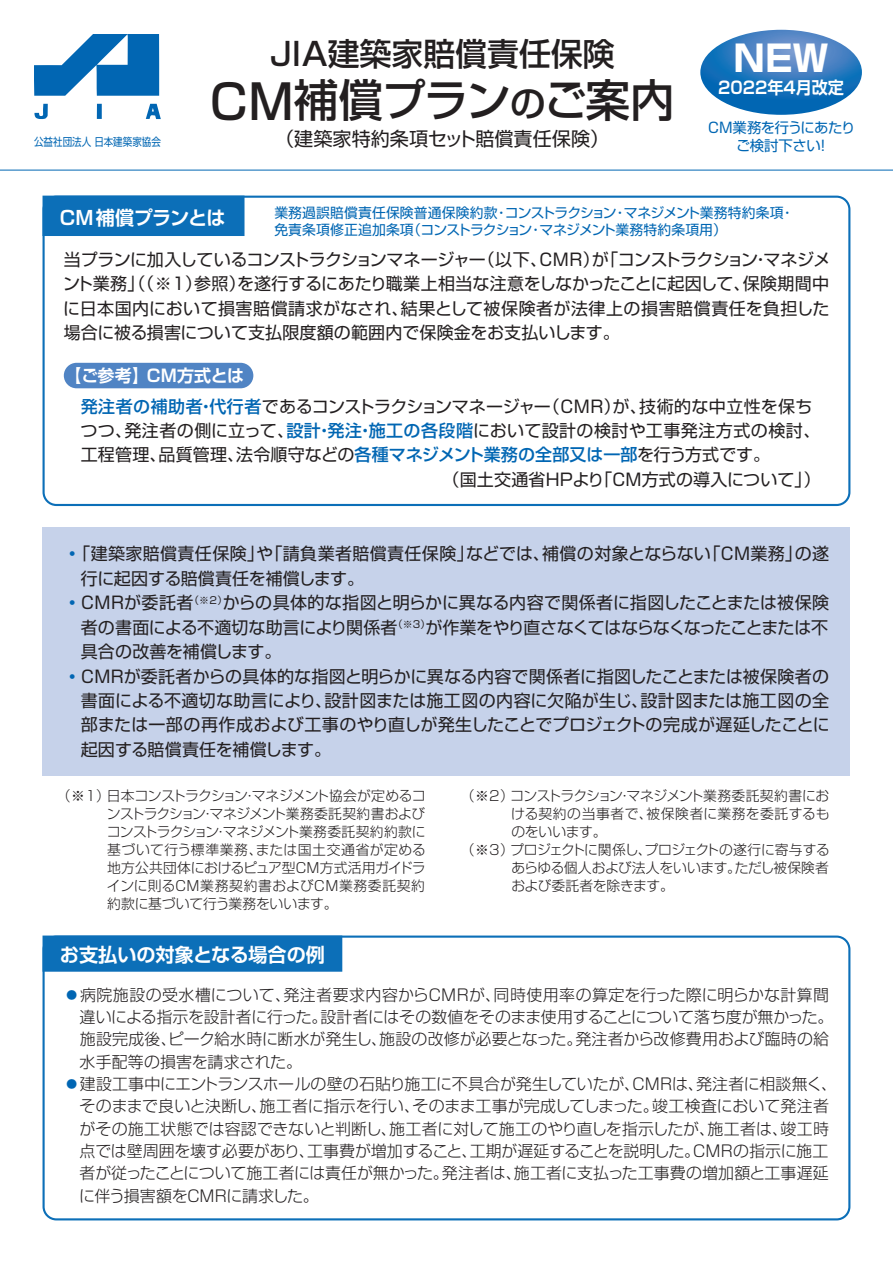
<style>
.page{position:relative;width:893px;height:1263px;background:#fff}
.page>*{position:absolute;margin:0;border:0;box-sizing:border-box;transform-origin:0 0}
.t1{font:44.7px "Shin Go Pr 5 Medium 90 pv RKSJ H";letter-spacing:-.04em;color:#231f20}
.t2{font:36.15px "Shin Go Pr 5 Bold 90 pv RKSJ H";color:#fff}
.t3{font:31.95px "Shin Go Pr 5 Medium 90 pv RKSJ H";color:#231f20}
.t4{font:19.2px "Shin Go Pr 5 Regular 90 pv RKSJ H";color:#231f20}
.t5{font:19.2px "Shin Go Pr 5 De Bold 90 pv RKSJ H";color:#fff}
.t6{font:19.2px "Shin Go Pr 5 De Bold 90 pv RKSJ H";letter-spacing:-.035em;color:#fff}
.t7{font:16.95px/24.5px "Shin Go Pr 5 Regular 90 pv RKSJ H";letter-spacing:.005em;color:#231f20;text-align:justify}
.t8{font:16.95px "Shin Go Pr 5 Regular 90 pv RKSJ H";letter-spacing:.03em;color:#231f20}
.t9{font:16.95px "Shin Go Pr 5 De Bold 90 pv RKSJ H";color:#fff}
.t10{font:16.95px "Shin Go Pr 5 De Bold 90 pv RKSJ H";color:#fff;scale:.95 1}
.t11{font:15.9px/22.4px "Shin Go Pr 5 Light 90 pv RKSJ H";letter-spacing:-.005em;color:#231f20}
.t12{font:15.9px "Shin Go Pr 5 Light 90 pv RKSJ H";letter-spacing:.015em;color:#231f20}
.t13{font:15.9px "Shin Go Pr 5 Light 90 pv RKSJ H";letter-spacing:.03em;color:#231f20}
.t14{font:14.4px/18px "Shin Go Pr 5 Regular 90 pv RKSJ H";letter-spacing:-.03em;color:#0166b3;text-align:center}
.t15{font:13.8px/18px "Shin Go Pr 5 Light 90 pv RKSJ H";letter-spacing:-.01em;color:#231f20;text-align:justify}
.t16{font:13.8px/17px "Shin Go Pr 5 Regular 90 pv RKSJ H";letter-spacing:.01em;color:#0166b3}
.t17{font:13.8px "Shin Go Pr 5 Light 90 pv RKSJ H";letter-spacing:-.03em;color:#231f20}
.t18{font:13.8px "Shin Go Pr 5 Light 90 pv RKSJ H";letter-spacing:-.035em;color:#231f20}
.t19{font:13.8px "Shin Go Pr 5 Light 90 pv RKSJ H";letter-spacing:.035em;color:#231f20}
.t20{font:11.1px "Shin Go Pr 5 Regular 90 pv RKSJ H";color:#0166b3;scale:.86 1}
.s1{font-size:47.85px}
.s2{font-size:36.15px}
.s3{font-family:"Shin Go Pr 5 Medium 90 pv RKSJ H";color:#0166b3}
.s4{color:#0166b3}
</style>
<div class="page">
<hr style="left:0;top:170px;width:893px;height:1px;background:#0166b3">
<div style="left:43px;top:196px;width:807px;height:310px;border:2px solid #0c6fb8;border-radius:13px"></div>
<div style="left:42px;top:195px;width:204px;height:42px;background:#0c6fb8"></div>
<div style="left:43px;top:935px;width:807px;height:285px;border:2px solid #0c6fb8;border-radius:13px"></div>
<svg style="left:42px;top:935px;width:301px;height:38px;background:#1775bb"></svg>
<div style="left:43px;top:527px;width:807px;height:249px;background:#c6d2ea"></div>
<svg style="left:700px;top:30px;width:162px;height:85px;background:#2d79bd"></svg>
<svg style="left:34px;top:34px;width:125px;height:62px"></svg>
<svg style="left:34px;top:104px;width:14px;height:15px"></svg>
<svg style="left:97px;top:104px;width:5px;height:15px"></svg>
<svg style="left:146px;top:104px;width:15px;height:15px"></svg>
<div style="left:64px;top:363px;width:189px;height:25px;background:#5084c4;border-radius:13px"></div>
<p class="t20" style="left:34px;top:138px;width:149px">公益社団法人 日本建築家協会</p>
<h3 class="t3" style="left:270px;top:42px;width:346px">JIA建築家賠償責任保険</h3>
<h1 class="t1" style="left:210px;top:83px;width:467px"><span class="s1">CM</span>補償プラン<span class="s2">の</span>ご案内</h1>
<p class="t4" style="left:275px;top:132px;width:336px">（建築家特約条項セット賠償責任保険）</p>
<h2 class="t2" style="left:734px;top:45px;width:97px">NEW</h2>
<p class="t10" style="left:718px;top:81px;width:134px">2022年4月改定</p>
<p class="t14" style="left:708px;top:120px;width:149px">CM業務を行うにあたりご検討下さい！</p>
<p class="t6" style="left:60px;top:210px;width:167px">CM 補償プランとは</p>
<p class="t16" style="left:274px;top:206px;width:532px">業務過誤賠償責任保険普通保険約款・コンストラクション・マネジメント業務特約条項・　免責条項修正追加条項（コンストラクション・マネジメント業務特約条項用）</p>
<p class="t7" style="left:63px;top:250px;width:769px">当プランに加入しているコンストラクションマネージャー（以下、CMR）が「コンストラクション・マネジメント業務」（（※1）参照）を遂行するにあたり職業上相当な注意をしなかったことに起因して、保険期間中に日本国内において損害賠償請求がなされ、結果として被保険者が法律上の損害賠償責任を負担した場合に被る損害について支払限度額の範囲内で保険金をお支払いします。</p>
<p class="t9" style="left:65px;top:369px;width:181px">【ご参考】CM方式とは</p>
<p class="t7" style="left:81px;top:396px;width:733px"><span class="s3">発注者の補助者・代行者</span>であるコンストラクションマネージャー（CMR）が、技術的な中立性を保ち</p>
<p class="t8" style="left:81px;top:424px;width:741px">つつ、発注者の側に立って、<span class="s3">設計・発注・施工の各段階</span>において設計の検討や工事発注方式の検討、</p>
<p class="t7" style="left:81px;top:445px;width:691px">工程管理、品質管理、法令順守などの<span class="s3">各種マネジメント業務の全部又は一部</span>を行う方式です。</p>
<p class="t7" style="left:443px;top:470px;width:380px">（国土交通省HPより「CM方式の導入について」）</p>
<p class="t7" style="left:81px;top:544px;width:750px;text-indent:-17px"><span class="s4">•</span>「建築家賠償責任保険」や「請負業者賠償責任保険」などでは、補償の対象とならない「CM業務」の遂行に起因する賠償責任を補償します。</p>
<p class="t7" style="left:81px;top:593px;width:750px;text-indent:-17px"><span class="s4">•</span>CMRが委託者<sup>（※2）</sup>からの具体的な指図と明らかに異なる内容で関係者に指図したことまたは被保険者の書面による不適切な助言により関係者<sup>（※3）</sup>が作業をやり直さなくてはならなくなったことまたは不具合の改善を補償します。</p>
<p class="t7" style="left:81px;top:666px;width:751px;text-indent:-17px"><span class="s4">•</span>CMRが委託者からの具体的な指図と明らかに異なる内容で関係者に指図したことまたは被保険者の書面による不適切な助言により、設計図または施工図の内容に欠陥が生じ、設計図または施工図の全部または一部の再作成および工事のやり直しが発生したことでプロジェクトの完成が遅延したことに起因する賠償責任を補償します。</p>
<p class="t15" style="left:107px;top:789px;width:321px;text-indent:-50px">（※1）日本コンストラクション・マネジメント協会が定めるコンストラクション・マネジメント業務委託契約書およびコンストラクション・マネジメント業務委託契約約款に基づいて行う標準業務、または国土交通省が定める地方公共団体におけるピュア型CM方式活用ガイドラインに則るCM業務契約書およびCM業務委託契約約款に基づいて行う業務をいいます。</p>
<p class="t17" style="left:461px;top:791px;width:370px">（※2）コンストラクション・マネジメント業務委託契約書にお</p>
<p class="t19" style="left:511px;top:809px;width:320px">ける契約の当事者で、被保険者に業務を委託するも</p>
<p class="t15" style="left:511px;top:825px;width:97px">のをいいます。</p>
<p class="t18" style="left:461px;top:845px;width:371px">（※3）プロジェクトに関係し、プロジェクトの遂行に寄与する</p>
<p class="t15" style="left:511px;top:861px;width:319px">あらゆる個人および法人をいいます。ただし被保険者</p>
<p class="t15" style="left:511px;top:879px;width:164px">および委託者を除きます。</p>
<p class="t5" style="left:60px;top:948px;width:267px">お支払いの対象となる場合の例</p>
<p class="t13" style="left:64px;top:989px;width:767px"><span class="s4">●</span>病院施設の受水槽について、発注者要求内容からCMRが、同時使用率の算定を行った際に明らかな計算間</p>
<p class="t11" style="left:80px;top:1008px;width:755px">違いによる指示を設計者に行った。設計者にはその数値をそのまま使用することについて落ち度が無かった。</p>
<p class="t12" style="left:64px;top:1033px;width:767px">　施設完成後、ピーク給水時に断水が発生し、施設の改修が必要となった。発注者から改修費用および臨時の給</p>
<p class="t11" style="left:80px;top:1052px;width:224px">水手配等の損害を請求された。</p>
<p class="t11" style="left:79px;top:1075px;width:759px;text-indent:-15px"><span class="s4">●</span>建設工事中にエントランスホールの壁の石貼り施工に不具合が発生していたが、CMRは、発注者に相談無く、そのままで良いと決断し、施工者に指示を行い、そのまま工事が完成してしまった。竣工検査において発注者がその施工状態では容認できないと判断し、施工者に対して施工のやり直しを指示したが、施工者は、竣工時点では壁周囲を壊す必要があり、工事費が増加すること、工期が遅延することを説明した。CMRの指示に施工者が従ったことについて施工者には責任が無かった。発注者は、施工者に支払った工事費の増加額と工事遅延に伴う損害額をCMRに請求した。</p>
</div>
